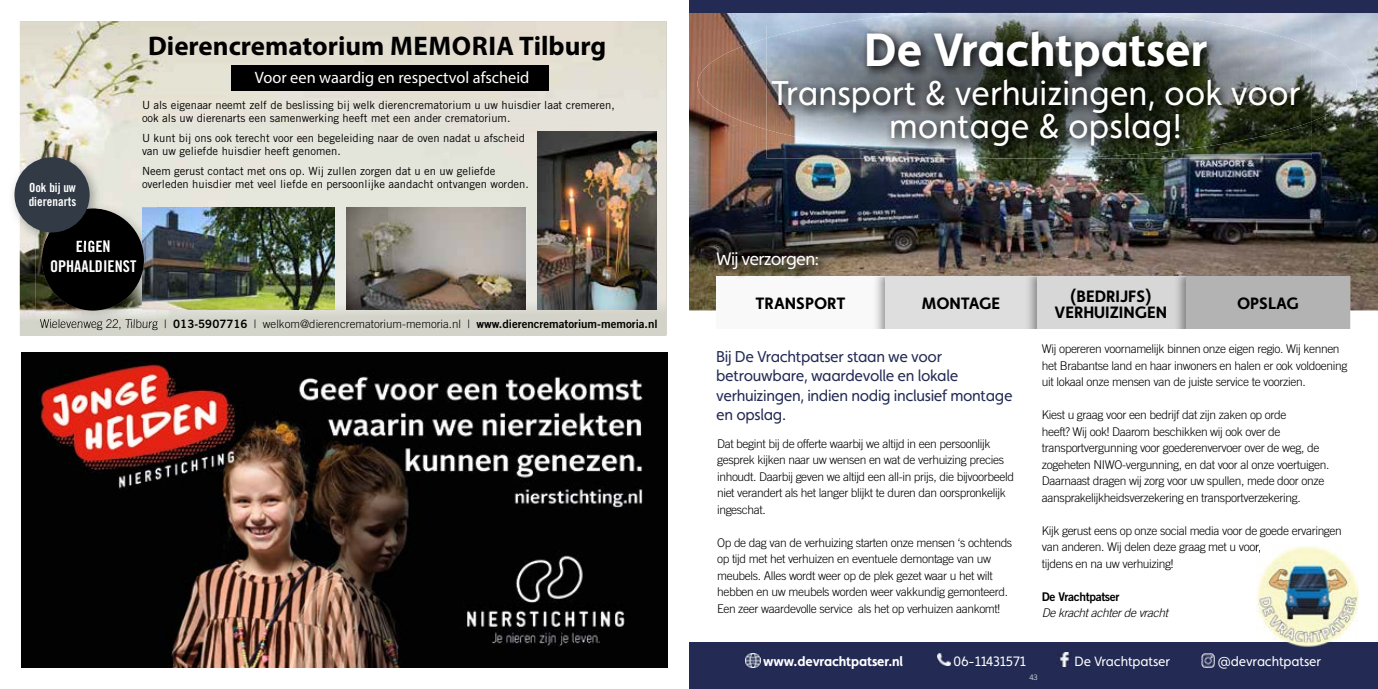
<style>
.page{position:relative;width:1378px;height:689px;background:#fff}
.page>*{position:absolute;margin:0;border:0;box-sizing:border-box;transform-origin:0 0}
.t1{font:700 46.8px "Faricy New";color:#fff}
.t2{font:34.5px/33px "Faricy New";color:#fff;text-align:center}
.t3{font:700 27px "Myriad Pro";color:#000}
.t4{font:18px "Faricy New";letter-spacing:-.04em;color:#fff}
.t5{font:700 16.5px/16.5px "Faricy New";color:#000;text-align:center}
.t6{font:16.5px "Myriad Pro";color:#fff}
.t7{font:16.2px/19.4px "Trade Gothic LT Std Bd Cn 20";color:#fff;text-align:center}
.t8{font:15.75px/19.5px "Faricy New";letter-spacing:-.02em;color:#232a54}
.t9{font:13.65px "Faricy New";letter-spacing:-.01em;color:#fff}
.t10{font:13.5px "Faricy New";letter-spacing:-.01em;color:#fff}
.t11{font:700 13.5px "Faricy New";letter-spacing:-.01em;color:#fff}
.t12{font:12.6px/14.1px "Trade Gothic LT Std Bd Cn 20";color:#fff}
.t13{font:300 12px/16.5px "Trade Gothic LT Std";letter-spacing:-.03em;color:#000}
.t14{font:italic 300 12px "Trade Gothic LT Std";letter-spacing:-.03em;color:#000}
.t15{font:12px "Trade Gothic LT Std Bd 2";letter-spacing:-.03em;color:#000}
.t16{font:300 11.55px "Trade Gothic LT Std";color:#000}
.t17{font:11.25px/13.5px "Trade Gothic LT Std";color:#000}
.t18{font:300 7.5px "Trade Gothic LT Std";color:#fff}
.s1{font-family:"Trade Gothic LT Std Bd 2";font-weight:400}
</style>
<div class="page">
<img style="left:689px;top:13px;width:689px;height:297px">
<div style="left:689px;top:0;width:689px;height:13px;background:#232a54"></div>
<div style="left:716px;top:276px;width:174px;height:53px;background:#f9f9f9"></div>
<img style="left:876px;top:276px;width:9px;height:53px">
<div style="left:885px;top:276px;width:157px;height:53px;background:#dedede"></div>
<img style="left:1028px;top:276px;width:9px;height:53px">
<div style="left:1037px;top:276px;width:238px;height:53px;background:#d7d7d7"></div>
<img style="left:1349px;top:310px;width:1px;height:19px">
<img style="left:1177px;top:276px;width:9px;height:53px">
<div style="left:1186px;top:276px;width:163px;height:53px;background:#b3b3b3"></div>
<div style="left:689px;top:642px;width:689px;height:47px;background:#232a54"></div>
<img style="left:746px;top:653px;width:14px;height:14px">
<svg style="left:937px;top:653px;width:13px;height:12px"></svg>
<img style="left:1057px;top:652px;width:13px;height:14px">
<img style="left:1201px;top:654px;width:14px;height:13px">
<img style="left:1257px;top:546px;width:101px;height:101px">
<svg style="left:1256px;top:545px;width:5px;height:8px"></svg>
<img style="left:718px;top:253px;width:110px;height:25px">
<img style="left:819px;top:13px;width:416px;height:13px">
<img style="left:928px;top:12px;width:198px;height:1px">
<img style="left:697px;top:38px;width:659px;height:120px">
<img style="left:766px;top:26px;width:546px;height:132px">
<img style="left:20px;top:21px;width:646px;height:157px">
<div style="left:102px;top:178px;width:564px;height:53px;background:#e5e7dc"></div>
<img style="left:20px;top:245px;width:53px;height:91px">
<img style="left:290px;top:231px;width:376px;height:105px">
<img style="left:73px;top:309px;width:217px;height:27px">
<img style="left:40px;top:319px;width:130px;height:11px">
<img style="left:538px;top:132px;width:118px;height:177px">
<img style="left:157px;top:207px;width:178px;height:102px">
<img style="left:346px;top:207px;width:179px;height:102px">
<div style="left:231px;top:65px;width:318px;height:25px;background:#000"></div>
<img style="left:35px;top:202px;width:122px;height:122px">
<img style="left:40px;top:319px;width:117px;height:5px">
<img style="left:42px;top:209px;width:100px;height:101px">
<img style="left:142px;top:245px;width:2px;height:29px">
<div style="left:42px;top:209px;width:102px;height:101px;background:#000;border-radius:50%"></div>
<img style="left:13px;top:151px;width:89px;height:94px">
<img style="left:35px;top:202px;width:67px;height:43px">
<img style="left:44px;top:209px;width:58px;height:36px">
<img style="left:77px;top:241px;width:25px;height:4px">
<div style="left:14px;top:157px;width:76px;height:75px;background:#323a45;border-radius:50%"></div>
<img style="left:21px;top:353px;width:647px;height:315px">
<p class="t12" style="left:29px;top:180px;width:49px">Ook bij uw dierenarts</p>
<h3 class="t3" style="left:148px;top:28px;width:460px">Dierencrematorium MEMORIA Tilburg</h3>
<p class="t17" style="left:142px;top:98px;width:474px">U als eigenaar neemt zelf de beslissing bij welk dierencrematorium u uw huisdier laat cremeren, ook als uw dierenarts een samenwerking heeft met een ander crematorium.</p>
<p class="t17" style="left:142px;top:131px;width:385px">U kunt bij ons ook terecht voor een begeleiding naar de oven nadat u afscheid van uw geliefde huisdier heeft genomen.</p>
<p class="t17" style="left:142px;top:164px;width:388px">Neem gerust contact met ons op. Wij zullen zorgen dat u en uw geliefde overleden huisdier met veel liefde en persoonlijke aandacht ontvangen worden.</p>
<h3 class="t6" style="left:255px;top:67px;width:276px">Voor een waardig en respectvol afscheid</h3>
<h3 class="t7" style="left:50px;top:237px;width:88px">EIGEN<br>OPHAALDIENST</h3>
<p class="t16" style="left:40px;top:317px;width:619px">Wielevenweg 22, Tilburg | <span class="s1">013-5907716</span> | welkom@dierencrematorium-memoria.nl | <span class="s1">www.dierencrematorium-memoria.nl</span></p>
<h1 class="t1" style="left:864px;top:22px;width:344px">De Vrachtpatser</h1>
<h2 class="t2" style="left:771px;top:77px;width:531px">Transport &amp; verhuizingen, ook voor montage &amp; opslag!</h2>
<h3 class="t4" style="left:716px;top:248px;width:105px">Wij verzorgen:</h3>
<h3 class="t5" style="left:755px;top:295px;width:92px">TRANSPORT</h3>
<h3 class="t5" style="left:922px;top:295px;width:80px">MONTAGE</h3>
<h3 class="t5" style="left:1054px;top:287px;width:114px">(BEDRIJFS)<br>VERHUIZINGEN</h3>
<h3 class="t5" style="left:1237px;top:295px;width:63px">OPSLAG</h3>
<h3 class="t8" style="left:716px;top:346px;width:298px">Bij De Vrachtpatser staan we voor betrouwbare, waardevolle en lokale verhuizingen, indien nodig inclusief montage en opslag.</h3>
<p class="t13" style="left:717px;top:435px;width:298px">Dat begint bij de offerte waarbij we altijd in een persoonlijk gesprek kijken naar uw wensen en wat de verhuizing precies inhoudt. Daarbij geven we altijd een all-in prijs, die bijvoorbeeld niet verandert als het langer blijkt te duren dan oorspronkelijk ingeschat.</p>
<p class="t13" style="left:717px;top:534px;width:297px">Op de dag van de verhuizing starten onze mensen ‘s ochtends op tijd met het verhuizen en eventuele demontage van uw meubels. Alles wordt weer op de plek gezet waar u het wilt hebben en uw meubels worden weer vakkundig gemonteerd.<br>Een zeer waardevolle service als het op verhuizen aankomt!</p>
<p class="t13" style="left:1042px;top:340px;width:307px">Wij opereren voornamelijk binnen onze eigen regio. Wij kennen het Brabantse land en haar inwoners en halen er ook voldoening uit lokaal onze mensen van de juiste service te voorzien.</p>
<p class="t13" style="left:1042px;top:406px;width:289px">Kiest u graag voor een bedrijf dat zijn zaken op orde<br>heeft? Wij ook! Daarom beschikken wij ook over de transportvergunning voor goederenvervoer over de weg, de zogeheten NIWO-vergunning, en dat voor al onze voertuigen.<br>Daarnaast dragen wij zorg voor uw spullen, mede door onze aansprakelijkheidsverzekering en transportverzekering.</p>
<p class="t13" style="left:1042px;top:522px;width:302px">Kijk gerust eens op onze social media voor de goede ervaringen van anderen. Wij delen deze graag met u voor,<br>tijdens en na uw verhuizing!</p>
<p class="t15" style="left:1042px;top:589px;width:79px">De Vrachtpatser</p>
<p class="t14" style="left:1042px;top:606px;width:128px">De kracht achter de vracht</p>
<p class="t11" style="left:763px;top:653px;width:141px">www.devrachtpatser.nl</p>
<p class="t9" style="left:953px;top:653px;width:74px">06-11431571</p>
<p class="t10" style="left:1074px;top:654px;width:97px">De Vrachtpatser</p>
<p class="t10" style="left:1218px;top:654px;width:105px">@devrachtpatser</p>
<p class="t18" style="left:1029px;top:672px;width:10px">43</p>
</div>
